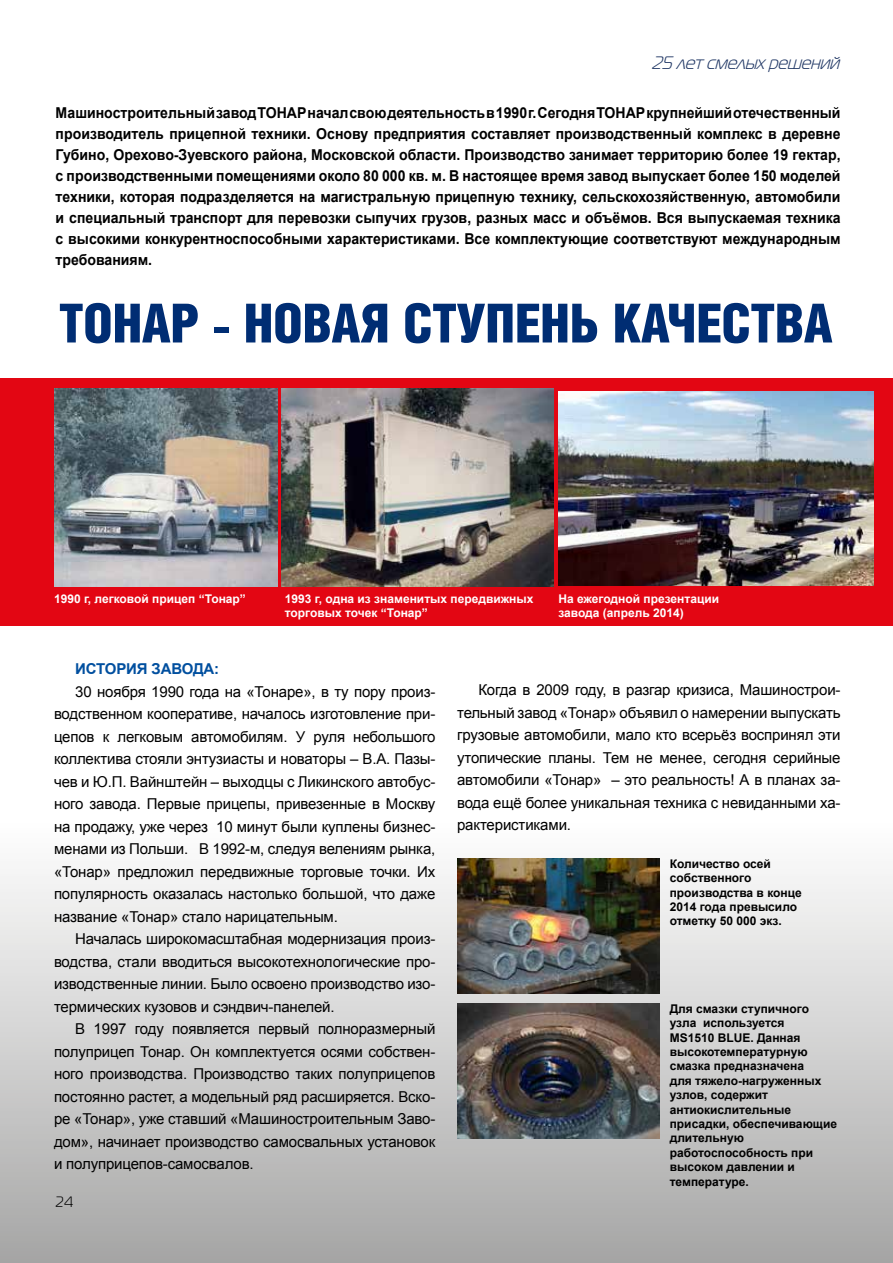
<style>
.page{position:relative;width:893px;height:1263px;background:#fff}
.page>*{position:absolute;margin:0;border:0;box-sizing:border-box;transform-origin:0 0}
.t1{font:900 54px "Helios Cond";letter-spacing:-.01em;color:#002d73}
.t2{font:italic 18px "Magistral C";color:#1f3664}
.t3{font:15px/22.5px "Arial";letter-spacing:-.01em;color:#000;text-align:justify}
.t4{font:700 15px/21px "Arial";color:#000;text-align:justify;scale:.94 1}
.t5{font:700 15px "Arial";letter-spacing:-.01em;color:#004f9f}
.t6{font:15px "Magistral C";color:#000}
.t7{font:700 12px/14.4px "Arial";color:#000}
.t8{font:700 12px/14.4px "Arial";color:#fff}
</style>
<div class="page">
<div style="left:0;top:641px;width:893px;height:622px;background:linear-gradient(to bottom,#fff,#adadad)"></div>
<img style="left:458px;top:859px;width:201px;height:134px">
<img style="left:458px;top:1004px;width:201px;height:134px">
<div style="left:0;top:378px;width:893px;height:248px;background:#e30613"></div>
<img style="left:54px;top:389px;width:223px;height:197px">
<img style="left:281px;top:389px;width:272px;height:197px">
<img style="left:558px;top:391px;width:316px;height:194px">
<p class="t2" style="left:651px;top:53px;width:195px">25 летсмелыхрешений</p>
<p class="t4" style="left:56px;top:103px;width:837px">Машиностроительный завод ТОНАР начал свою деятельность в 1990 г. Сегодня ТОНАР крупнейший отечественный производитель прицепной техники. Основу предприятия составляет производственный комплекс в деревне Губино, Орехово-Зуевского района, Московской области. Производство занимает территорию более 19 гектар, с производственными помещениями около 80 000 кв. м. В настоящее время завод выпускает более 150 моделей техники, которая подразделяется на магистральную прицепную технику, сельскохозяйственную, автомобили и специальный транспорт для перевозки сыпучих грузов, разных масс и объёмов. Вся выпускаемая техника с высокими конкурентноспособными характеристиками. Все комплектующие соответствуют международным требованиям.</p>
<h1 class="t1" style="left:59px;top:292px;width:775px">ТОНАР - НОВАЯ СТУПЕНЬ КАЧЕСТВА</h1>
<p class="t8" style="left:54px;top:591px;width:193px">1990 г, легковой прицеп “Тонар”</p>
<p class="t8" style="left:285px;top:591px;width:250px">1993 г, одна из знаменитых передвижных торговых точек “Тонар”</p>
<p class="t8" style="left:558px;top:591px;width:162px">На ежегодной презентации завода (апрель 2014)</p>
<p class="t5" style="left:75px;top:659px;width:146px">ИСТОРИЯ ЗАВОДА:</p>
<p class="t3" style="left:54px;top:680px;width:383px;text-indent:21px">30 ноября 1990 года на «Тонаре», в ту пору произ&shy;водственном кооперативе, началось изготовление при&shy;цепов к легковым автомобилям. У руля небольшого коллектива стояли энтузиасты и новаторы – В.А. Пазы&shy;чев и Ю.П. Вайнштейн – выходцы с Ликинского автобус&shy;ного завода. Первые прицепы, привезенные в Москву на продажу, уже через 10 минут были куплены бизнес&shy;менами из Польши. В 1992-м, следуя велениям рынка, «Тонар» предложил передвижные торговые точки. Их популярность оказалась настолько большой, что даже название «Тонар» стало нарицательным.</p>
<p class="t3" style="left:54px;top:928px;width:383px;text-indent:21px">Началась широкомасштабная модернизация произ&shy;водства, стали вводиться высокотехнологические про&shy;изводственные линии. Было освоено производство изо&shy;термических кузовов и сэндвич-панелей.</p>
<p class="t3" style="left:54px;top:1018px;width:383px;text-indent:21px">В 1997 году появляется первый полноразмерный полуприцеп Тонар. Он комплектуется осями собствен&shy;ного производства. Производство таких полуприцепов постоянно растет, а модельный ряд расширяется. Вско&shy;ре «Тонар», уже ставший «Машиностроительным Заво&shy;дом», начинает производство самосвальных установок и полуприцепов-самосвалов.</p>
<p class="t6" style="left:55px;top:1194px;width:19px">24</p>
<p class="t3" style="left:457px;top:679px;width:385px;text-indent:21px">Когда в 2009 году, в разгар кризиса, Машинострои&shy;тельный завод «Тонар» объявил о намерении выпускать грузовые автомобили, мало кто всерьёз воспринял эти утопические планы. Тем не менее, сегодня серийные автомобили «Тонар» – это реальность! А в планах за&shy;вода ещё более уникальная техника с невиданными ха&shy;рактеристиками.</p>
<p class="t7" style="left:670px;top:857px;width:134px">Количество осей собственного производства в конце<br>2014 года превысило отметку 50 000 экз.</p>
<p class="t7" style="left:670px;top:1002px;width:169px">Для смазки ступичного узла используется<br>MS1510 BLUE. Данная высокотемпературную смазка предназначена<br>для тяжело-нагруженных узлов, содержит антиокислительные присадки, обеспечивающие длительную работоспособность при высоком давлении и температуре.</p>
</div>
